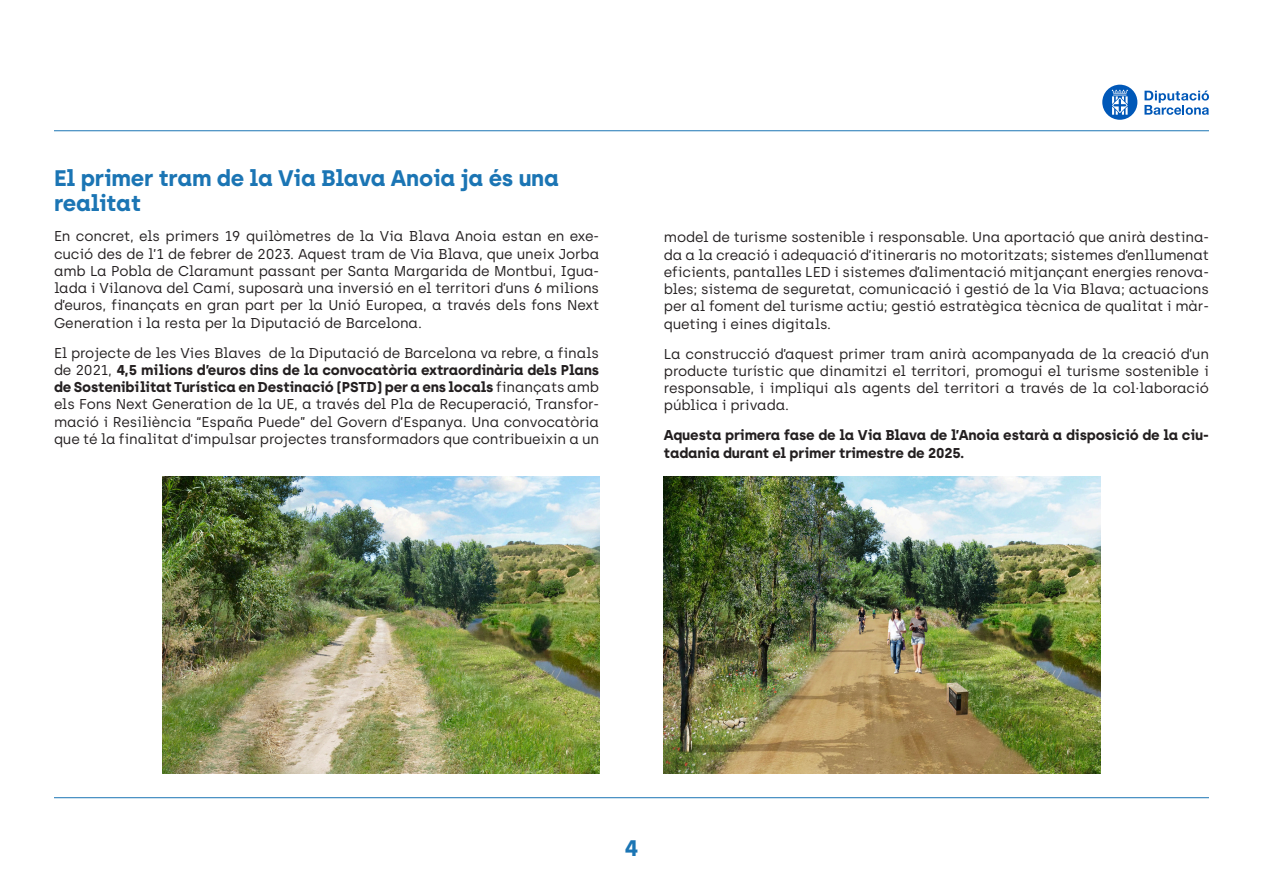
<style>
.page{position:relative;width:1263px;height:893px;background:#fff}
.page>*{position:absolute;margin:0;border:0;box-sizing:border-box;transform-origin:0 0}
.titulo_grande{font:700 22.5px/25.5px "Archia";letter-spacing:-.01em;color:#1b75b4}
.titulos{font:700 22.5px "Archia";color:#1b75b4}
.text_seguit{font:14.25px/17.2px "Archia";letter-spacing:-.01em;color:#231f20;text-align:justify}
.text_seguit-2{font:700 14.25px/17.2px "Archia";letter-spacing:-.01em;color:#231f20}
.s1{font-weight:700}
</style>
<div class="page">
<svg style="left:1144px;top:91px;width:65px;height:24px"></svg>
<svg style="left:1102px;top:85px;width:35px;height:35px"></svg>
<hr style="left:54px;top:130px;width:1155px;height:1px;background:#1b75b4">
<hr style="left:54px;top:797px;width:1155px;height:1px;background:#1b75b4">
<img style="left:664px;top:476px;width:436px;height:297px">
<img style="left:162px;top:476px;width:437px;height:297px">
<p class="titulo_grande" style="left:54px;top:165px;width:506px">El primer tram de la Via Blava Anoia ja és una realitat</p>
<p class="text_seguit" style="left:54px;top:228px;width:547px">En concret, els primers 19 quilòmetres de la Via Blava Anoia estan en exe&shy;cució des de l’1 de febrer de 2023. Aquest tram de Via Blava, que uneix Jorba amb La Pobla de Claramunt passant per Santa Margarida de Montbui, Igua&shy;lada i Vilanova del Camí, suposarà una inversió en el territori d’uns 6 milions d’euros, finançats en gran part per la Unió Europea, a través dels fons Next Generation i la resta per la Diputació de Barcelona.</p>
<p class="text_seguit" style="left:54px;top:344px;width:547px">El projecte de les Vies Blaves de la Diputació de Barcelona va rebre, a finals de 2021, <span class="s1">4,5 milions d’euros dins de la convocatòria extraordinària dels Plans de Sostenibilitat Turística en Destinació (PSTD) per a ens locals</span> finançats amb els Fons Next Generation de la UE, a través del Pla de Recuperació, Transfor&shy;mació i Resiliència “España Puede” del Govern d’Espanya. Una convocatòria que té la finalitat d’impulsar projectes transformadors que contribueixin a un</p>
<p class="text_seguit" style="left:664px;top:229px;width:547px">model de turisme sostenible i responsable. Una aportació que anirà destina&shy;da a la creació i adequació d’itineraris no motoritzats; sistemes d’enllumenat eficients, pantalles LED i sistemes d’alimentació mitjançant energies renova&shy;bles; sistema de seguretat, comunicació i gestió de la Via Blava; actuacions per al foment del turisme actiu; gestió estratègica tècnica de qualitat i màr&shy;queting i eines digitals.</p>
<p class="text_seguit" style="left:664px;top:345px;width:547px">La construcció d’aquest primer tram anirà acompanyada de la creació d’un producte turístic que dinamitzi el territori, promogui el turisme sostenible i responsable, i impliqui als agents del territori a través de la col·laboració pública i privada.</p>
<p class="text_seguit-2" style="left:664px;top:427px;width:547px">Aquesta primera fase de la Via Blava de l’Anoia estarà a disposició de la ciu&shy;tadania durant el primer trimestre de 2025.</p>
<p class="titulos" style="left:624px;top:834px;width:16px">4</p>
</div>
